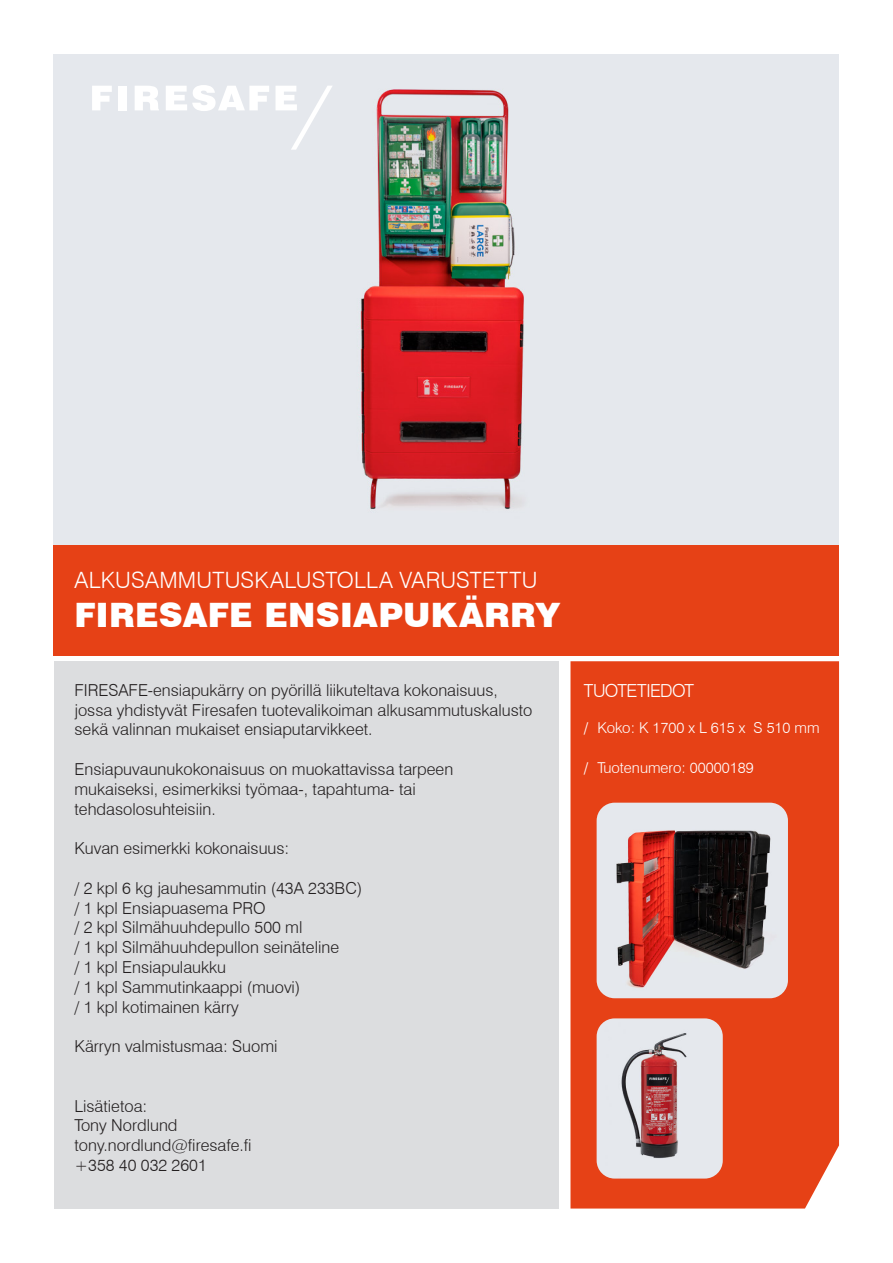
<style>
.page{position:relative;width:893px;height:1263px;background:#fff}
.page>*{position:absolute;margin:0;border:0;box-sizing:border-box;transform-origin:0 0}
.t1{font:900 33.6px "Swiss 721 BT";letter-spacing:.01em;color:#fff}
.t2{font:300 22.5px "Swiss 721 BT";letter-spacing:.01em;color:#fff}
.t3{font:300 18px "Swiss 721 BT";letter-spacing:-.03em;color:#fff}
.t4{font:300 16.5px/19.8px "Swiss 721 BT";color:#231f20}
.t5{font:300 15px "Swiss 721 BT";color:#fff}
.s1{font-weight:400}
</style>
<div class="page">
<div style="left:54px;top:661px;width:504px;height:548px;background:#dcdddf"></div>
<div style="left:54px;top:545px;width:785px;height:110px;background:#e64116"></div>
<div style="left:570px;top:661px;width:269px;height:547px;background:#e64116"></div>
<img style="left:54px;top:54px;width:785px;height:491px">
<svg style="left:92px;top:86px;width:20px;height:24px"></svg>
<div style="left:118px;top:86px;width:9px;height:24px;background:#fff"></div>
<svg style="left:135px;top:86px;width:24px;height:24px"></svg>
<svg style="left:166px;top:85px;width:103px;height:26px"></svg>
<svg style="left:275px;top:86px;width:58px;height:64px"></svg>
<img style="left:597px;top:803px;width:191px;height:195px">
<img style="left:597px;top:1018px;width:126px;height:160px">
<h2 class="t2" style="left:75px;top:572px;width:464px">ALKUSAMMUTUSKALUSTOLLA VARUSTETTU</h2>
<h1 class="t1" style="left:75px;top:602px;width:487px">FIRESAFE ENSIAPUKÄRRY</h1>
<p class="t4" style="left:75px;top:681px;width:459px">FIRESAFE-ensiapukärry on pyörillä liikuteltava kokonaisuus, jossa yhdistyvät Firesafen tuotevalikoiman alkusammutuskalusto sekä valinnan mukaiset ensiaputarvikkeet.</p>
<p class="t4" style="left:75px;top:761px;width:380px">Ensiapuvaunukokonaisuus on muokattavissa tarpeen mukaiseksi, esimerkiksi työmaa-, tapahtuma- tai tehdasolosuhteisiin.</p>
<p class="t4" style="left:75px;top:840px;width:216px">Kuvan esimerkki kokonaisuus:</p>
<p class="t4" style="left:75px;top:879px;width:289px">/ 2 kpl 6 kg jauhesammutin (43A 233BC) / 1 kpl Ensiapuasema PRO<br>/ 2 kpl Silmähuuhdepullo 500 ml<br>/ 1 kpl Silmähuuhdepullon seinäteline<br>/ 1 kpl Ensiapulaukku<br>/ 1 kpl Sammutinkaappi (muovi)<br>/ 1 kpl kotimainen kärry</p>
<p class="t4" style="left:75px;top:1038px;width:205px">Kärryn valmistusmaa: Suomi</p>
<p class="t4" style="left:75px;top:1097px;width:179px">Lisätietoa:<br>Tony Nordlund tony.nordlund@firesafe.fi +358 40 032 2601</p>
<p class="t3" style="left:584px;top:684px;width:112px">TUOTETIEDOT</p>
<p class="t5" style="left:584px;top:722px;width:237px"><span class="s1">/</span> Koko: K 1700 x L 615 x S 510 mm</p>
<p class="t5" style="left:584px;top:762px;width:171px"><span class="s1">/</span> Tuotenumero: 00000189</p>
</div>
